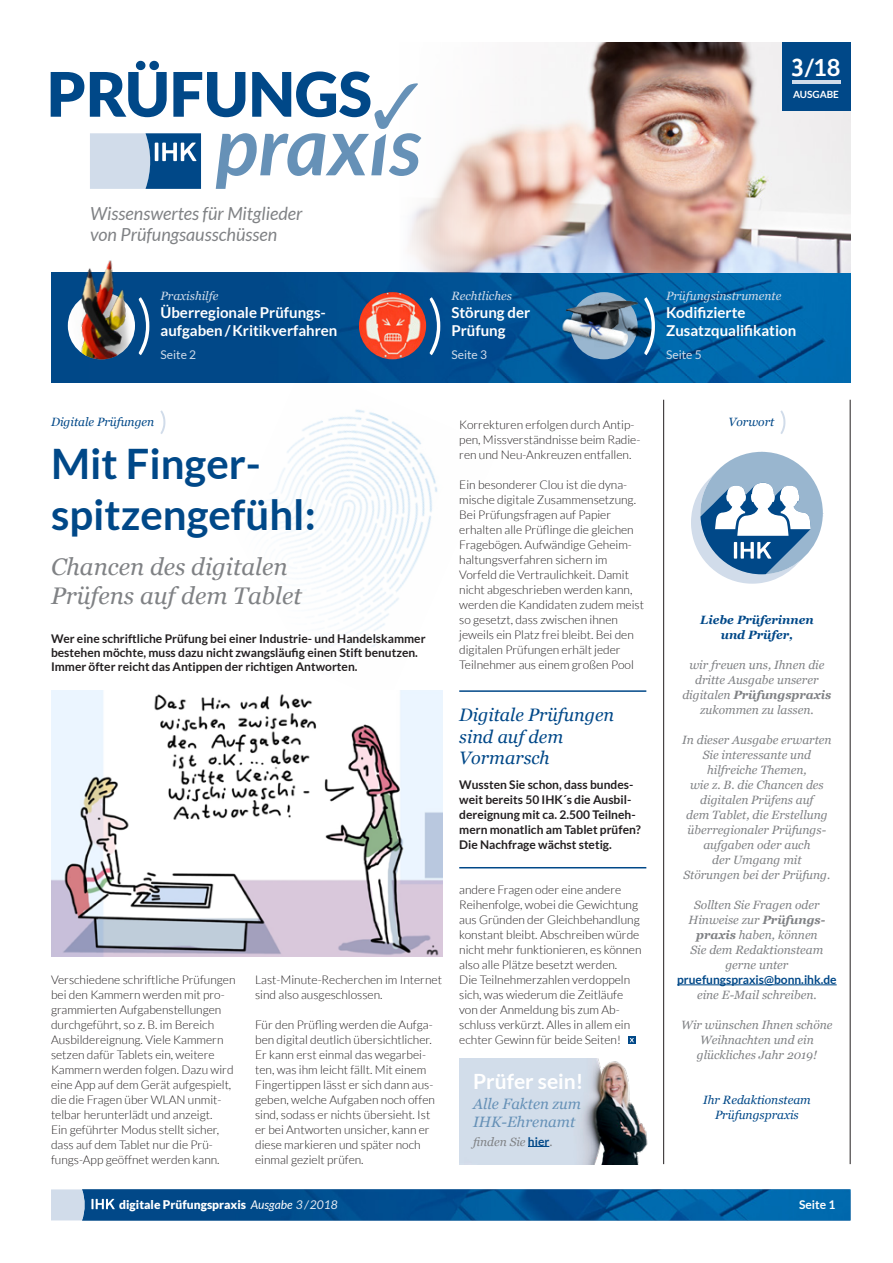
<style>
.page{position:relative;width:893px;height:1263px;background:#fff}
.page>*{position:absolute;margin:0;border:0;box-sizing:border-box;transform-origin:0 0}
.t1{font:700 42px/50.4px "Lato";color:#004888}
.t2{font:italic 24px/28.8px "Georgia";color:#808285}
.t3{font:700 23.7px "Lato";color:#fff}
.t4{font:700 21px "Lato";color:#fff}
.t5{font:italic 18px/21.6px "Lato";color:#808285}
.t6{font:italic 18px/21.6px "Georgia";color:#004888}
.t7{font:700 15px/18px "Lato";color:#fff}
.t8{font:italic 15px/18px "Georgia";color:#6691b7}
.t9{font:300 12px/15px "Lato";color:#231f20}
.t10{font:italic 12px/15px "Georgia";color:#808285;text-align:center}
.t11{font:700 12px/15px "Lato";color:#231f20}
.t12{font:italic 12px/15px "Georgia";color:#004888;text-align:center}
.t13{font:italic 12px "Georgia";color:#d1dcea}
.t14{font:900 12px "Lato";color:#fff}
.t15{font:700 12px "Lato";color:#004888}
.t16{font:italic 700 12px/15px "Georgia";color:#004888;text-align:center}
.t17{font:12px "Lato";color:#d1dcea}
.t18{font:700 12px "Lato";color:#fff}
.t19{font:700 9.9px "Lato";color:#fff}
.s1{font-family:"Officina Sans";font-size:25.5px}
.s2{font-weight:700}
.s3{font-family:"Lato";font-weight:700;font-style:normal;color:#004888}
.s4{font-weight:400;font-style:italic}
.s5{font-weight:400;font-style:italic;color:#e4eaf2}
</style>
<div class="page">
<img style="left:267px;top:409px;width:176px;height:294px">
<img style="left:51px;top:690px;width:391px;height:267px">
<img style="left:459px;top:1058px;width:189px;height:106px">
<hr style="left:677px;top:984px;width:160px;height:1px;background:#004888">
<img style="left:90px;top:272px;width:760px;height:111px">
<svg style="left:139px;top:297px;width:10px;height:58px"></svg>
<svg style="left:161px;top:410px;width:4px;height:24px"></svg>
<svg style="left:628px;top:1036px;width:8px;height:8px"></svg>
<svg style="left:630px;top:1038px;width:4px;height:4px"></svg>
<svg style="left:780px;top:410px;width:5px;height:24px"></svg>
<hr style="left:459px;top:690px;width:187px;height:2px;background:#004888">
<hr style="left:459px;top:867px;width:187px;height:1px;background:#004888">
<img style="left:410px;top:43px;width:440px;height:229px">
<svg style="left:51px;top:61px;width:370px;height:128px"></svg>
<div style="left:782px;top:43px;width:68px;height:68px;background:#004888"></div>
<hr style="left:792px;top:80px;width:48px;height:4px;background:#d1dcea">
<hr style="left:663px;top:400px;width:1px;height:764px;background:#231f20">
<hr style="left:850px;top:400px;width:1px;height:764px;background:#231f20">
<svg style="left:430px;top:297px;width:10px;height:58px"></svg>
<img style="left:68px;top:347px;width:67px;height:12px">
<div style="left:570px;top:292px;width:68px;height:67px;background:#99b6cf;border-radius:50%"></div>
<svg style="left:51px;top:1189px;width:799px;height:31px;background:#0b5b9b"></svg>
<img style="left:359px;top:292px;width:67px;height:67px;border-radius:34px">
<svg style="left:528px;top:1146px;width:21px;height:1px"></svg>
<svg style="left:691px;top:452px;width:132px;height:132px"></svg>
<img style="left:51px;top:260px;width:84px;height:87px">
<img style="left:559px;top:290px;width:97px;height:61px">
<svg style="left:644px;top:297px;width:11px;height:58px"></svg>
<p class="t5" style="left:90px;top:203px;width:214px">Wissenswertes für Mitglieder von Prüfungsausschüssen</p>
<p class="t13" style="left:161px;top:287px;width:59px">Praxishilfe</p>
<p class="t7" style="left:161px;top:303px;width:178px">Überregionale Prüfungs&shy;aufgaben/Kritikverfahren</p>
<p class="t17" style="left:161px;top:348px;width:37px">Seite 2</p>
<p class="t13" style="left:451px;top:287px;width:62px">Rechtliches</p>
<p class="t7" style="left:451px;top:303px;width:80px">Störung der<br>Prüfung</p>
<p class="t17" style="left:451px;top:348px;width:37px">Seite 3</p>
<p class="t3" style="left:791px;top:54px;width:51px"><span class="s1">3</span> /18</p>
<p class="t19" style="left:793px;top:89px;width:47px">AUSGABE</p>
<p class="t13" style="left:666px;top:287px;width:117px">Prüfungsinstrumente</p>
<p class="t7" style="left:666px;top:303px;width:132px">Kodifizierte<br>Zusatzqualifikation</p>
<p class="t17" style="left:666px;top:348px;width:37px">Seite 5</p>
<p class="t12" style="left:51px;top:414px;width:105px">Digitale Prüfungen</p>
<p class="t12" style="left:728px;top:414px;width:47px">Vorwort</p>
<p class="t9" style="left:459px;top:417px;width:183px">Korrekturen erfolgen durch Antip&shy;pen, Missverständnisse beim Radie&shy;ren und Neu-Ankreuzen entfallen.</p>
<p class="t9" style="left:459px;top:477px;width:186px">Ein besonderer Clou ist die dyna&shy;mische digitale Zusammensetzung.<br>Bei Prüfungsfragen auf Papier erhalten alle Prüflinge die gleichen Fragebögen. Aufwändige Geheim&shy;haltungsverfahren sichern im Vorfeld die Vertraulichkeit. Damit nicht abgeschrieben werden kann, werden die Kandidaten zudem meist so gesetzt, dass zwischen ihnen jeweils ein Platz frei bleibt. Bei den digitalen Prüfungen erhält jeder Teilnehmer aus einem großen Pool</p>
<p class="t1" style="left:51px;top:438px;width:266px">Mit Finger&shy;spitzengefühl:</p>
<p class="t2" style="left:51px;top:552px;width:252px">Chancen des digitalen<br>Prüfens auf dem Tablet</p>
<p class="t11" style="left:51px;top:631px;width:376px;line-height:14.4px">Wer eine schriftliche Prüfung bei einer Industrie- und Handelskammer bestehen möchte, muss dazu nicht zwangsläufig einen Stift benutzen.<br>Immer öfter reicht das Antippen der richtigen Antworten.</p>
<p class="t16" style="left:700px;top:612px;width:115px">Liebe Prüferinnen und Prüfer,</p>
<p class="t10" style="left:682px;top:657px;width:151px">wir freuen uns, Ihnen die dritte Ausgabe unserer digitalen <span class="s2">Prüfungspraxis </span>zukommen zu lassen.</p>
<p class="t10" style="left:682px;top:732px;width:151px">In dieser Ausgabe erwarten<br>Sie interessante und hilfreiche Themen,<br>wie z. B. die Chancen des digitalen Prüfens auf<br>dem Tablet, die Erstellung überregionaler Prüfungs&shy;aufgaben oder auch<br>der Umgang mit<br>Störungen bei der Prüfung.</p>
<p class="t10" style="left:689px;top:897px;width:138px">Sollten Sie Fragen oder<br>Hinweise zur <span class="s2">Prüfungs&shy;praxis</span> haben, können<br>Sie dem Redaktionsteam gerne unter</p>
<p class="t15" style="left:677px;top:973px;width:161px">pruefungspraxis@bonn.ihk.de</p>
<p class="t10" style="left:697px;top:987px;width:121px">eine E-Mail schreiben.</p>
<p class="t10" style="left:681px;top:1017px;width:153px">Wir wünschen Ihnen schöne<br>Weihnachten und ein glückliches Jahr 2019!</p>
<p class="t12" style="left:703px;top:1092px;width:109px">Ihr Redaktionsteam<br>Prüfungspraxis</p>
<p class="t6" style="left:459px;top:703px;width:156px">Digitale Prüfungen</p>
<p class="t6" style="left:459px;top:725px;width:106px">sind auf dem<br>Vormarsch</p>
<p class="t11" style="left:459px;top:777px;width:183px">Wussten Sie schon, dass bundes&shy;weit bereits 50 IHK´s die Ausbil&shy;dereignung mit ca. 2.500 Teilneh&shy;mern monatlich am Tablet prüfen?<br>Die Nachfrage wächst stetig.</p>
<p class="t9" style="left:459px;top:882px;width:184px">andere Fragen oder eine andere Reihenfolge, wobei die Gewichtung aus Gründen der Gleichbehandlung konstant bleibt. Abschreiben würde nicht mehr funktionieren, es können also alle Plätze besetzt werden.<br>Die Teilnehmerzahlen verdoppeln sich, was wiederum die Zeitläufe von der Anmeldung bis zum Ab&shy;schluss verkürzt. Alles in allem ein echter Gewinn für beide Seiten!</p>
<p class="t9" style="left:51px;top:972px;width:186px">Verschiedene schriftliche Prüfungen bei den Kammern werden mit pro&shy;grammierten Aufgabenstellungen durchgeführt, so z. B. im Bereich Ausbildereignung. Viele Kammern setzen dafür Tablets ein, weitere Kammern werden folgen. Dazu wird eine App auf dem Gerät aufgespielt, die die Fragen über WLAN unmit&shy;telbar herunterlädt und anzeigt.<br>Ein geführter Modus stellt sicher, dass auf dem Tablet nur die Prü&shy;fungs-App geöffnet werden kann.</p>
<p class="t9" style="left:255px;top:972px;width:188px">Last-Minute-Recherchen im Internet sind also ausgeschlossen.</p>
<p class="t9" style="left:255px;top:1017px;width:181px">Für den Prüfling werden die Aufga&shy;ben digital deutlich übersichtlicher.<br>Er kann erst einmal das wegarbei&shy;ten, was ihm leicht fällt. Mit einem Fingertippen lässt er sich dann aus&shy;geben, welche Aufgaben noch offen sind, sodass er nichts übersieht. Ist er bei Antworten unsicher, kann er diese markieren und später noch einmal gezielt prüfen.</p>
<p class="t4" style="left:473px;top:1069px;width:112px">Prüfer sein!</p>
<p class="t8" style="left:473px;top:1094px;width:110px">Alle Fakten zum<br>IHK-Ehrenamt</p>
<p class="t10" style="left:473px;top:1133px;width:81px">finden Sie <span class="s3">hier</span>.</p>
<p class="t14" style="left:119px;top:1198px;width:220px">digitale Prüfungspraxis <span class="s4">Ausgabe</span> <span class="s5">3/2018</span></p>
<p class="t18" style="left:799px;top:1198px;width:38px">Seite 1</p>
</div>
